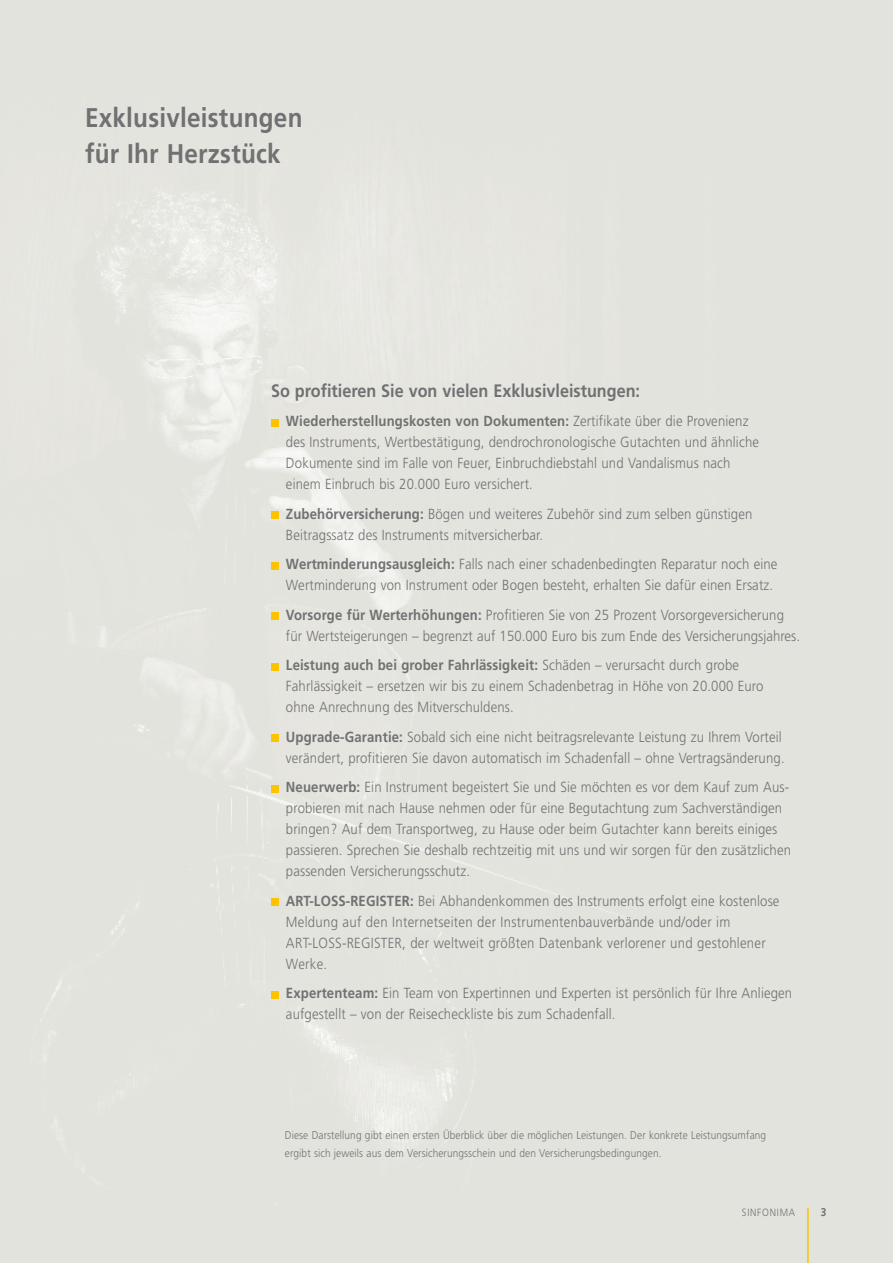
<style>
.page{position:relative;width:893px;height:1263px;background:#e3e3dd}
.page>*{position:absolute;margin:0;border:0;box-sizing:border-box;transform-origin:0 0}
.t1{font:700 27px/36px "Frutiger";letter-spacing:.01em;color:#707172;scale:.9 1}
.t2{font:700 18px "Frutiger";color:#707172;scale:.9 1}
.t3{font:300 14.7px/21px "Frutiger";letter-spacing:.01em;color:#707172;scale:.9 1}
.t4{font:300 11.25px/18px "Frutiger";letter-spacing:.01em;color:#707172;scale:.9 1}
.t5{font:700 11.25px "Frutiger";color:#707172;scale:.9 1}
.t6{font:300 10.5px "Frutiger";letter-spacing:.08em;color:#707172;scale:.9 1}
.s1{font-weight:700}
</style>
<div class="page">
<div style="left:271px;top:419px;width:8px;height:7px;background:#fcc400"></div>
<div style="left:271px;top:511px;width:8px;height:8px;background:#fcc400"></div>
<div style="left:271px;top:562px;width:8px;height:7px;background:#fcc400"></div>
<div style="left:271px;top:612px;width:8px;height:8px;background:#fcc400"></div>
<div style="left:271px;top:663px;width:8px;height:7px;background:#fcc400"></div>
<div style="left:271px;top:734px;width:8px;height:8px;background:#fcc400"></div>
<div style="left:271px;top:785px;width:8px;height:7px;background:#fcc400"></div>
<div style="left:271px;top:898px;width:8px;height:8px;background:#fcc400"></div>
<div style="left:271px;top:991px;width:8px;height:7px;background:#fcc400"></div>
<hr style="left:807px;top:1208px;width:2px;height:55px;background:#fcc400">
<h1 class="t1" style="left:85px;top:100px;width:243px">Exklusivleistungen für Ihr Herzstück</h1>
<p class="t2" style="left:271px;top:380px;width:412px">So profitieren Sie von vielen Exklusivleistungen:</p>
<p class="t3" style="left:286px;top:411px;width:527px"><span class="s1">Wiederherstellungskosten von Dokumenten:</span> Zertifikate über die Provenienz des Instruments, Wertbestätigung, dendrochronologische Gutachten und ähnliche Dokumente sind im Falle von Feuer, Einbruchdiebstahl und Vandalismus nach einem Einbruch bis 20.000 Euro versichert.</p>
<p class="t3" style="left:286px;top:503px;width:520px"><span class="s1">Zubehörversicherung:</span> Bögen und weiteres Zubehör sind zum selben günstigen<br>Beitragssatz des Instruments mitversicherbar.</p>
<p class="t3" style="left:286px;top:554px;width:548px"><span class="s1">Wertminderungsausgleich:</span> Falls nach einer schadenbedingten Reparatur noch eine<br>Wertminderung von Instrument oder Bogen besteht, erhalten Sie dafür einen Ersatz.</p>
<p class="t3" style="left:286px;top:604px;width:573px"><span class="s1">Vorsorge für Werterhöhungen:</span> Profitieren Sie von 25 Prozent Vorsorgeversicherung für Wertsteigerungen – begrenzt auf 150.000 Euro bis zum Ende des Versicherungsjahres.</p>
<p class="t3" style="left:286px;top:655px;width:532px"><span class="s1">Leistung auch bei grober Fahrlässigkeit:</span> Schäden – verursacht durch grobe<br>Fahrlässigkeit – ersetzen wir bis zu einem Schadenbetrag in Höhe von 20.000 Euro ohne Anrechnung des Mitverschuldens.</p>
<p class="t3" style="left:286px;top:726px;width:556px"><span class="s1">Upgrade-Garantie:</span> Sobald sich eine nicht beitragsrelevante Leistung zu Ihrem Vorteil verändert, profitieren Sie davon automatisch im Schadenfall – ohne Vertragsänderung.</p>
<p class="t3" style="left:286px;top:777px;width:563px"><span class="s1">Neuerwerb:</span> Ein Instrument begeistert Sie und Sie möchten es vor dem Kauf zum Aus&shy;probieren mit nach Hause nehmen oder für eine Begutachtung zum Sachverständigen bringen? Auf dem Transportweg, zu Hause oder beim Gutachter kann bereits einiges passieren. Sprechen Sie deshalb rechtzeitig mit uns und wir sorgen für den zusätzlichen passenden Versicherungsschutz.</p>
<p class="t3" style="left:286px;top:890px;width:550px"><span class="s1">ART-LOSS-REGISTER:</span> Bei Abhandenkommen des Instruments erfolgt eine kostenlose Meldung auf den Internetseiten der Instrumentenbauverbände und/oder im ART-LOSS-REGISTER, der weltweit größten Datenbank verlorener und gestohlener Werke.</p>
<p class="t3" style="left:286px;top:983px;width:564px"><span class="s1">Expertenteam:</span> Ein Team von Expertinnen und Experten ist persönlich für Ihre Anliegen aufgestellt – von der Reisecheckliste bis zum Schadenfall.</p>
<p class="t4" style="left:285px;top:1126px;width:536px">Diese Darstellung gibt einen ersten Überblick über die möglichen Leistungen. Der konkrete Leistungsumfang ergibt sich jeweils aus dem Versicherungsschein und den Versicherungsbedingungen.</p>
<p class="t6" style="left:742px;top:1207px;width:61px">SINFONIMA</p>
<p class="t5" style="left:821px;top:1206px;width:8px">3</p>
</div>
